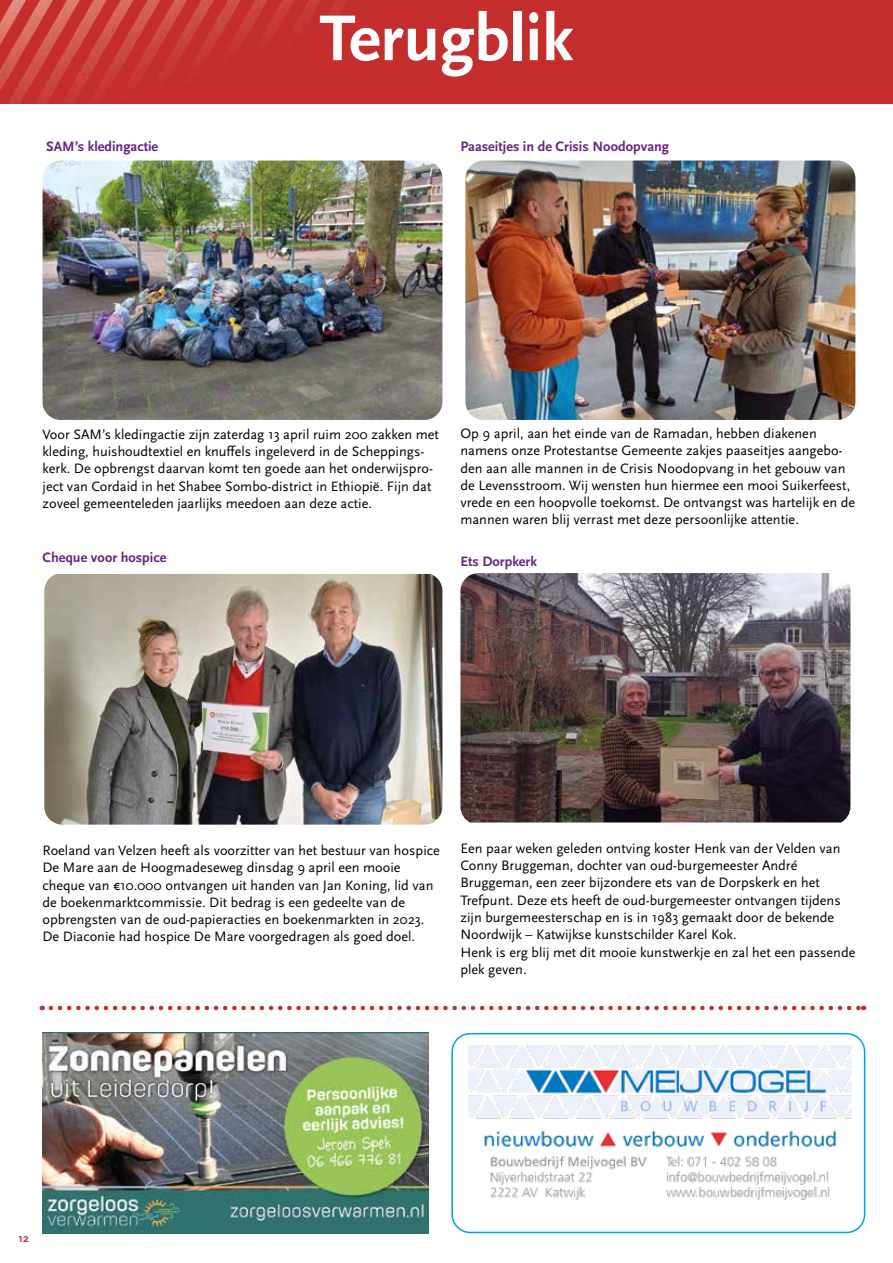
<style>
.page{position:relative;width:893px;height:1263px;background:#fff}
.page>*{position:absolute;margin:0;border:0;box-sizing:border-box;transform-origin:0 0}
.t1{font:700 67.5px "Scala Sans Pro";color:#fff}
.t2{font:14.25px/17.2px "Scala Sans Pro";color:#000}
.t3{font:700 14.25px "Scala Sans Pro";color:#662383}
.t4{font:700 12px "Scala Sans Pro";color:#c43236}
</style>
<div class="page">
<svg style="left:51px;top:1006px;width:813px;height:4px"></svg>
<div style="left:0;top:0;width:893px;height:104px;background:#c42e2d"></div>
<img style="left:43px;top:1033px;width:385px;height:200px">
<img style="left:468px;top:1045px;width:383px;height:155px">
<div style="left:451px;top:1033px;width:414px;height:200px;border:2px solid #009fe3;border-radius:18px"></div>
<img style="left:43px;top:161px;width:399px;height:259px">
<img style="left:44px;top:574px;width:398px;height:251px">
<img style="left:465px;top:161px;width:390px;height:259px">
<img style="left:460px;top:573px;width:390px;height:249px">
<img style="left:0;top:0;width:344px;height:104px">
<p class="t3" style="left:46px;top:138px;width:114px">SAM’s kledingactie</p>
<h1 class="t1" style="left:319px;top:-1px;width:256px">Terugblik</h1>
<p class="t3" style="left:460px;top:138px;width:210px">Paaseitjes in de Crisis Noodopvang</p>
<p class="t2" style="left:43px;top:426px;width:398px">Voor SAM’s kledingactie zijn zaterdag 13 april ruim 200 zakken met kleding, huishoudtextiel en knuffels ingeleverd in de Scheppings&shy;kerk. De opbrengst daarvan komt ten goede aan het onderwijspro&shy;ject van Cordaid in het Shabee Sombo-district in Ethiopië. Fijn dat zoveel gemeenteleden jaarlijks meedoen aan deze actie.</p>
<p class="t3" style="left:43px;top:549px;width:125px">Cheque voor hospice</p>
<p class="t2" style="left:460px;top:425px;width:396px">Op 9 april, aan het einde van de Ramadan, hebben diakenen namens onze Protestantse Gemeente zakjes paaseitjes aangebo&shy;den aan alle mannen in de Crisis Noodopvang in het gebouw van de Levensstroom. Wij wensten hun hiermee een mooi Suikerfeest, vrede en een hoopvolle toekomst. De ontvangst was hartelijk en de mannen waren blij verrast met deze persoonlijke attentie.</p>
<p class="t3" style="left:460px;top:554px;width:78px">Ets Dorpkerk</p>
<p class="t2" style="left:43px;top:842px;width:399px">Roeland van Velzen heeft als voorzitter van het bestuur van hospice De Mare aan de Hoogmadeseweg dinsdag 9 april een mooie cheque van €10.000 ontvangen uit handen van Jan Koning, lid van de boekenmarktcommissie. Dit bedrag is een gedeelte van de opbrengsten van de oud-papieracties en boekenmarkten in 2023.<br>De Diaconie had hospice De Mare voorgedragen als goed doel.</p>
<p class="t2" style="left:460px;top:840px;width:396px">Een paar weken geleden ontving koster Henk van der Velden van Conny Bruggeman, dochter van oud-burgemeester André Bruggeman, een zeer bijzondere ets van de Dorpskerk en het Trefpunt. Deze ets heeft de oud-burgemeester ontvangen tijdens zijn burgemeesterschap en is in 1983 gemaakt door de bekende Noordwijk – Katwijkse kunstschilder Karel Kok.<br>Henk is erg blij met dit mooie kunstwerkje en zal het een passende plek geven.</p>
<p class="t4" style="left:18px;top:1231px;width:12px">12</p>
</div>
